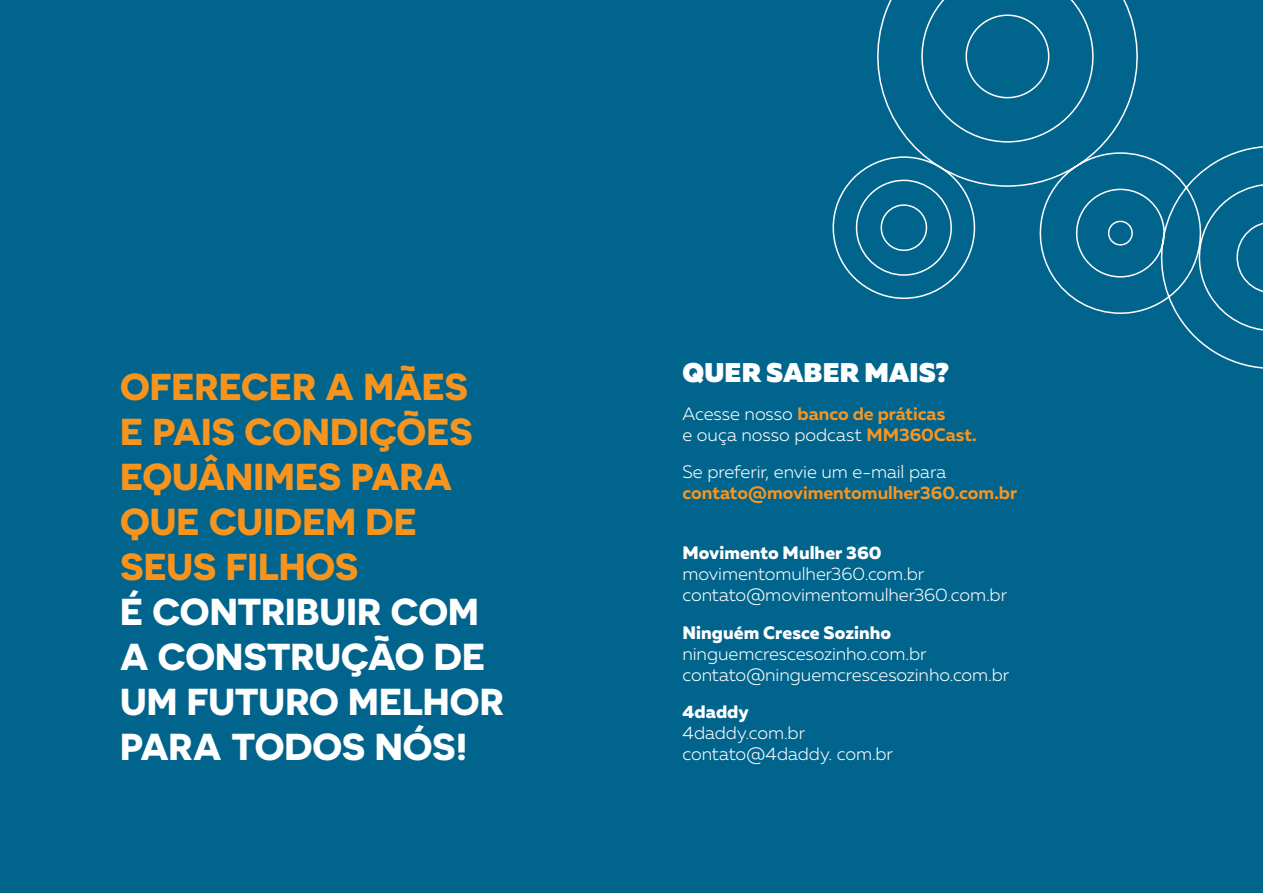
<style>
.page{position:relative;width:1263px;height:893px;background:#00648d}
.page>*{position:absolute;margin:0;border:0;box-sizing:border-box;transform-origin:0 0}
.t1{font:700 37.5px/45px "Novecentosanswide";color:#f7941e}
.t2{font:700 37.5px/45px "Novecentosanswide";letter-spacing:-.005em;color:#fff}
.t3{font:900 27px "Muller";letter-spacing:.005em;color:#fff}
.t4{font:300 18px/21px "Muller";letter-spacing:-.005em;color:#fff}
.t5{font:800 18px "Muller";color:#fff}
.t6{font:700 18px "Muller";letter-spacing:-.005em;color:#f8951f}
.s1{font-weight:700;color:#f8951f}
</style>
<div class="page">
<svg style="left:832px;top:0;width:431px;height:369px"></svg>
<h1 class="t1" style="left:120px;top:363px;width:354px">OFERECER A MÃES<br>E PAIS CONDIÇÕES<br>EQUÂNIMES PARA<br>QUE CUIDEM DE<br>SEUS FILHOS</h1>
<h1 class="t2" style="left:120px;top:588px;width:385px">É CONTRIBUIR COM<br>A CONSTRUÇÃO DE<br>UM FUTURO MELHOR<br>PARA TODOS NÓS!</h1>
<h2 class="t3" style="left:682px;top:356px;width:268px">QUER SABER MAIS?</h2>
<p class="t4" style="left:682px;top:403px;width:296px">Acesse nosso <span class="s1">banco de práticas<br></span>e ouça nosso podcast <span class="s1">MM360Cast.</span></p>
<p class="t4" style="left:682px;top:461px;width:265px">Se preferir, envie um e-mail para</p>
<p class="t6" style="left:682px;top:482px;width:336px">contato@movimentomulher360.com.br</p>
<p class="t5" style="left:682px;top:542px;width:201px">Movimento Mulher 360</p>
<p class="t4" style="left:682px;top:563px;width:326px">movimentomulher360.com.br contato@movimentomulher360.com.br</p>
<p class="t5" style="left:682px;top:621px;width:210px">Ninguém Cresce Sozinho</p>
<p class="t4" style="left:682px;top:643px;width:328px">ninguemcrescesozinho.com.br contato@ninguemcrescesozinho.com.br</p>
<p class="t5" style="left:682px;top:701px;width:68px">4daddy</p>
<p class="t4" style="left:682px;top:722px;width:212px">4daddy.com.br contato@4daddy. com.br</p>
</div>
